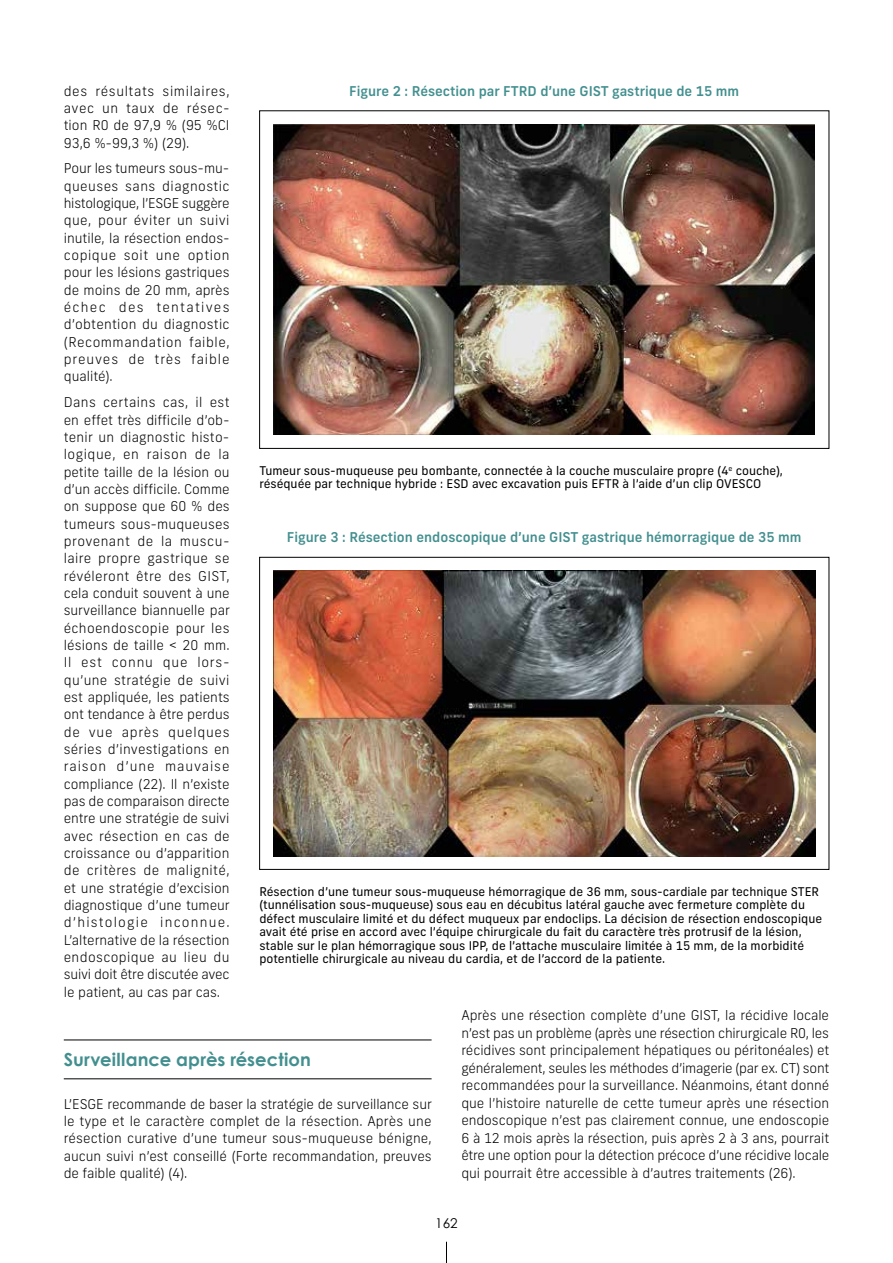
<style>
.page{position:relative;width:893px;height:1263px;background:#fff}
.page>*{position:absolute;margin:0;border:0;box-sizing:border-box;transform-origin:0 0}
.t1{font:700 18px "Century Gothic";letter-spacing:.005em;color:#438f8f}
.t2{font:300 13.5px/17.4px "New Frank";letter-spacing:-.005em;color:#000;text-align:justify}
.t3{font:500 13.5px "New Frank";color:#438f8f}
.t4{font:13.5px "Century Gothic";color:#000}
.t5{font:12px/13.5px "New Frank";color:#000}
</style>
<div class="page">
<svg style="left:446px;top:1242px;width:1px;height:21px"></svg>
<hr style="left:64px;top:1040px;width:368px;height:1px;background:#000">
<hr style="left:64px;top:1078px;width:368px;height:1px;background:#000">
<img style="left:274px;top:125px;width:541px;height:309px">
<img style="left:273px;top:570px;width:542px;height:286px">
<p class="t2" style="left:64px;top:82px;width:167px">des résultats similaires, avec un taux de résec&shy;tion R0 de 97,9 % (95 %CI 93,6 %-99,3 %) (29).</p>
<p class="t2" style="left:64px;top:160px;width:167px">Pour les tumeurs sous-mu&shy;queuses sans diagnostic histologique, l’ESGE suggère que, pour éviter un suivi inutile, la résection endos&shy;copique soit une option pour les lésions gastriques de moins de 20 mm, après échec des tentatives d’obtention du diagnostic (Recommandation faible, preuves de très faible qualité).</p>
<p class="t2" style="left:64px;top:394px;width:168px">Dans certains cas, il est en effet très difficile d’ob&shy;tenir un diagnostic histo&shy;logique, en raison de la petite taille de la lésion ou d’un accès difficile. Comme on suppose que 60 % des tumeurs sous-muqueuses provenant de la muscu&shy;laire propre gastrique se révéleront être des GIST, cela conduit souvent à une surveillance biannuelle par échoendoscopie pour les lésions de taille &lt; 20 mm.<br>Il est connu que lors&shy;qu’une stratégie de suivi est appliquée, les patients ont tendance à être perdus de vue après quelques séries d’investigations en raison d’une mauvaise compliance (22). Il n’existe pas de comparaison directe entre une stratégie de suivi avec résection en cas de croissance ou d’apparition de critères de malignité, et une stratégie d’excision diagnostique d’une tumeur d’histologie inconnue.<br>L’alternative de la résection endoscopique au lieu du suivi doit être discutée avec le patient, au cas par cas.</p>
<p class="t3" style="left:349px;top:82px;width:392px">Figure 2 : Résection par FTRD d’une GIST gastrique de 15 mm</p>
<p class="t5" style="left:259px;top:464px;width:525px">Tumeur sous-muqueuse peu bombante, connectée à la couche musculaire propre (4<sup>e</sup> couche), réséquée par technique hybride : ESD avec excavation puis EFTR à l’aide d’un clip OVESCO</p>
<p class="t3" style="left:287px;top:529px;width:516px">Figure 3 : Résection endoscopique d’une GIST gastrique hémorragique de 35 mm</p>
<p class="t5" style="left:259px;top:885px;width:564px">Résection d’une tumeur sous-muqueuse hémorragique de 36 mm, sous-cardiale par technique STER (tunnélisation sous-muqueuse) sous eau en décubitus latéral gauche avec fermeture complète du défect musculaire limité et du défect muqueux par endoclips. La décision de résection endoscopique avait été prise en accord avec l’équipe chirurgicale du fait du caractère très protrusif de la lésion, stable sur le plan hémorragique sous IPP, de l’attache musculaire limitée à 15 mm, de la morbidité potentielle chirurgicale au niveau du cardia, et de l’accord de la patiente.</p>
<h1 class="t1" style="left:64px;top:1045px;width:249px">Surveillance après résection</h1>
<p class="t2" style="left:64px;top:1095px;width:370px">L’ESGE recommande de baser la stratégie de surveillance sur le type et le caractère complet de la résection. Après une résection curative d’une tumeur sous-muqueuse bénigne, aucun suivi n’est conseillé (Forte recommandation, preuves de faible qualité) (4).</p>
<p class="t2" style="left:461px;top:1007px;width:370px">Après une résection complète d’une GIST, la récidive locale n’est pas un problème (après une résection chirurgicale R0, les récidives sont principalement hépatiques ou péritonéales) et généralement, seules les méthodes d’imagerie (par ex. CT) sont recommandées pour la surveillance. Néanmoins, étant donné que l’histoire naturelle de cette tumeur après une résection endoscopique n’est pas clairement connue, une endoscopie 6 à 12 mois après la résection, puis après 2 à 3 ans, pourrait être une option pour la détection précoce d’une récidive locale qui pourrait être accessible à d’autres traitements (26).</p>
<p class="t4" style="left:435px;top:1214px;width:24px">162</p>
</div>
